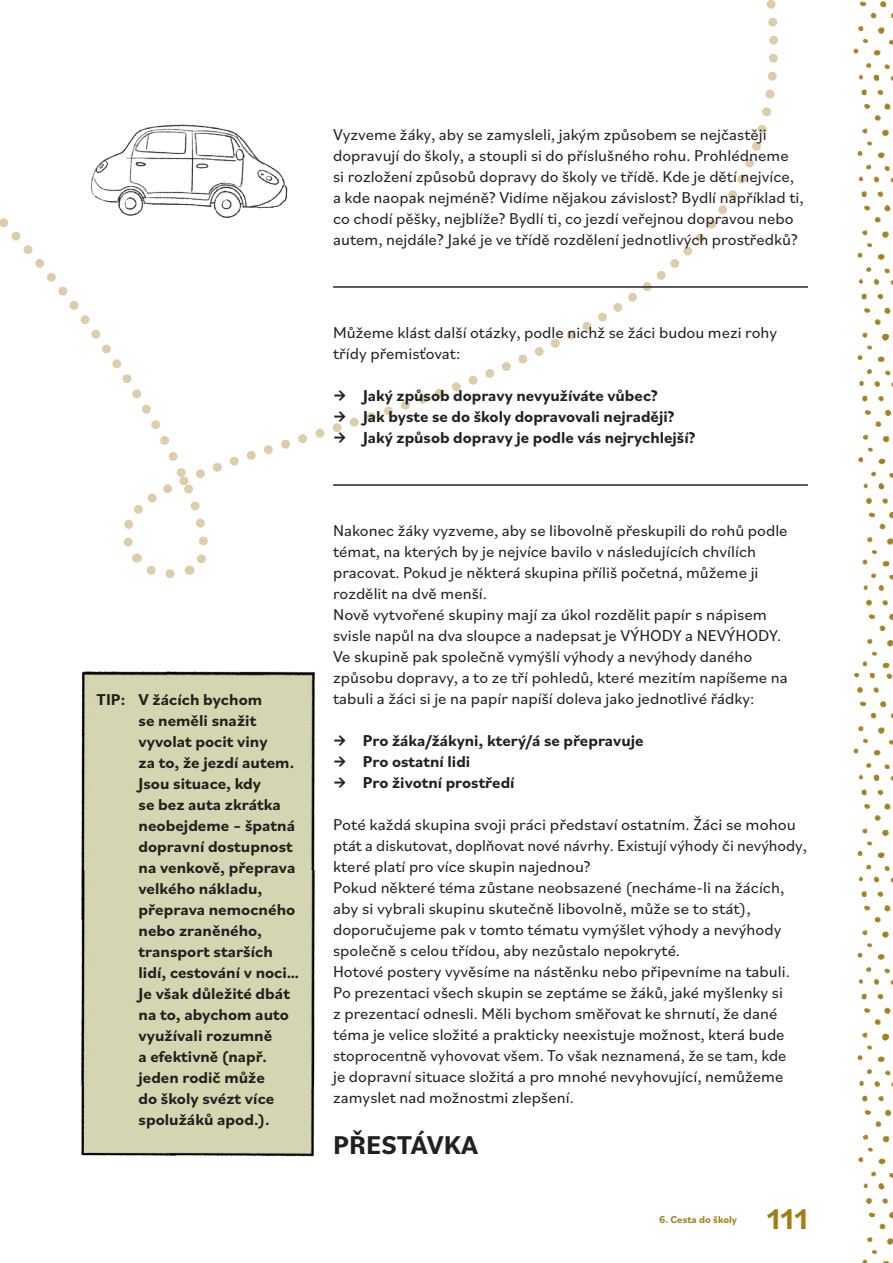
<style>
.page{position:relative;width:893px;height:1263px;background:#fff}
.page>*{position:absolute;margin:0;border:0;box-sizing:border-box;transform-origin:0 0}
.t1{font:700 30px "Bilo";color:#a17e17}
.t2{font:700 27px "Bilo";color:#221f1f}
.t3{font:16.5px/21px "Bilo";color:#221f1f}
.t4{font:700 16.5px/21px "Bilo";color:#221f1f}
.t5{font:700 10.5px "Bilo";color:#a17e17}
</style>
<div class="page">
<img style="left:853px;top:1px;width:40px;height:1262px">
<svg style="left:0;top:218px;width:206px;height:357px"></svg>
<svg style="left:93px;top:0;width:685px;height:553px"></svg>
<svg style="left:130px;top:552px;width:49px;height:27px"></svg>
<hr style="left:333px;top:286px;width:475px;height:2px;background:#221f1f">
<hr style="left:333px;top:484px;width:475px;height:2px;background:#221f1f">
<img style="left:81px;top:1085px;width:89px;height:71px">
<img style="left:170px;top:1085px;width:145px;height:72px">
<img style="left:81px;top:671px;width:86px;height:199px">
<div style="left:167px;top:671px;width:148px;height:199px;background:#d5d5b1"></div>
<div style="left:81px;top:870px;width:86px;height:215px;background:#d5d5b1"></div>
<div style="left:167px;top:870px;width:148px;height:215px;background:#d5d5b1"></div>
<img style="left:75px;top:97px;width:218px;height:135px">
<p class="t4" style="left:139px;top:689px;width:162px;text-indent:-42px">TIP: V žácích bychom<br>se neměli snažit vyvolat pocit viny<br>za to, že jezdí autem.<br>Jsou situace, kdy<br>se bez auta zkrátka neobejdeme – špatná dopravní dostupnost na venkově, přeprava velkého nákladu, přeprava nemocného nebo zraněného, transport starších lidí, cestování v noci…<br>Je však důležité dbát na to, abychom auto využívali rozumně<br>a efektivně (např. jeden rodič může<br>do školy svézt více spolužáků apod.).</p>
<p class="t3" style="left:333px;top:124px;width:472px">Vyzveme žáky, aby se zamysleli, jakým způsobem se nejčastěji dopravují do školy, a stoupli si do příslušného rohu. Prohlédneme si rozložení způsobů dopravy do školy ve třídě. Kde je dětí nejvíce, a kde naopak nejméně? Vidíme nějakou závislost? Bydlí například ti, co chodí pěšky, nejblíže? Bydlí ti, co jezdí veřejnou dopravou nebo autem, nejdále? Jaké je ve třídě rozdělení jednotlivých prostředků?</p>
<p class="t3" style="left:333px;top:322px;width:446px">Můžeme klást další otázky, podle nichž se žáci budou mezi rohy třídy přemisťovat:</p>
<p class="t4" style="left:333px;top:385px;width:326px">→ Jaký způsob dopravy nevyužíváte vůbec?</p>
<p class="t4" style="left:333px;top:406px;width:343px">→ Jak byste se do školy dopravovali nejraději?</p>
<p class="t4" style="left:333px;top:427px;width:364px">→ Jaký způsob dopravy je podle vás nejrychlejší?</p>
<p class="t3" style="left:333px;top:520px;width:456px">Nakonec žáky vyzveme, aby se libovolně přeskupili do rohů podle témat, na kterých by je nejvíce bavilo v následujících chvílích pracovat. Pokud je některá skupina příliš početná, můžeme ji rozdělit na dvě menší.<br>Nově vytvořené skupiny mají za úkol rozdělit papír s nápisem svisle napůl na dva sloupce a nadepsat je VÝHODY a NEVÝHODY.<br>Ve skupině pak společně vymýšlí výhody a nevýhody daného způsobu dopravy, a to ze tří pohledů, které mezitím napíšeme na tabuli a žáci si je na papír napíší doleva jako jednotlivé řádky:</p>
<p class="t4" style="left:333px;top:730px;width:312px">→ Pro žáka/žákyni, který/á se přepravuje</p>
<p class="t4" style="left:333px;top:751px;width:139px">→ Pro ostatní lidi</p>
<p class="t4" style="left:333px;top:772px;width:183px">→ Pro životní prostředí</p>
<p class="t3" style="left:333px;top:814px;width:475px">Poté každá skupina svoji práci představí ostatním. Žáci se mohou ptát a diskutovat, doplňovat nové návrhy. Existují výhody či nevýhody, které platí pro více skupin najednou?<br>Pokud některé téma zůstane neobsazené (necháme-li na žácích, aby si vybrali skupinu skutečně libovolně, může se to stát), doporučujeme pak v tomto tématu vymýšlet výhody a nevýhody společně s celou třídou, aby nezůstalo nepokryté.<br>Hotové postery vyvěsíme na nástěnku nebo připevníme na tabuli.<br>Po prezentaci všech skupin se zeptáme se žáků, jaké myšlenky si<br>z prezentací odnesli. Měli bychom směřovat ke shrnutí, že dané téma je velice složité a prakticky neexistuje možnost, která bude stoprocentně vyhovovat všem. To však neznamená, že se tam, kde<br>je dopravní situace složitá a pro mnohé nevyhovující, nemůžeme zamyslet nad možnostmi zlepšení.</p>
<h2 class="t2" style="left:333px;top:1129px;width:146px">PŘESTÁVKA</h2>
<p class="t5" style="left:659px;top:1213px;width:79px">6. Cesta do školy</p>
<h1 class="t1" style="left:766px;top:1201px;width:43px">111</h1>
</div>
